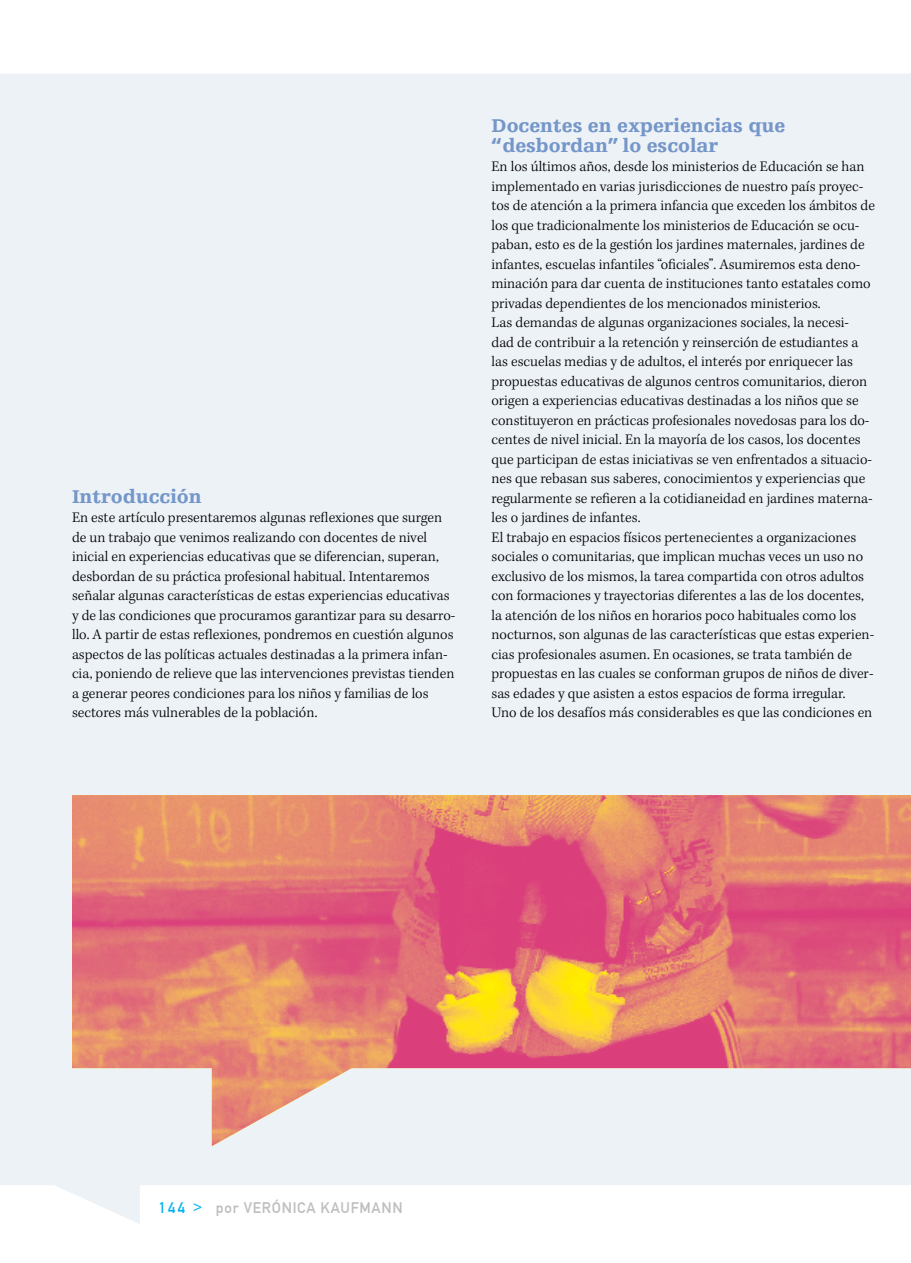
<style>
.page{position:relative;width:911px;height:1263px;background:#fff}
.page>*{position:absolute;margin:0;border:0;box-sizing:border-box;transform-origin:0 0}
.t1{font:900 19.5px/19.5px "Egyptienne F";color:#7496c8}
.t2{font:300 15px/19.5px "Kepler Std";color:#000}
.t3{font:15px "DIN1451 Mittelschrift";letter-spacing:.05em;color:#bcbec0}
.s1{color:#00b3f0}
</style>
<div class="page">
<div style="left:0;top:73px;width:911px;height:1151px;background:#edf2f7"></div>
<img style="left:72px;top:795px;width:839px;height:351px">
<h1 class="t1" style="left:72px;top:487px;width:131px">Introducción</h1>
<p class="t2" style="left:72px;top:508px;width:385px">En este artículo presentaremos algunas reflexiones que surgen de un trabajo que venimos realizando con docentes de nivel inicial en experiencias educativas que se diferencian, superan, desbordan de su práctica profesional habitual. Intentaremos señalar algunas características de estas experiencias educativas y de las condiciones que procuramos garantizar para su desarro&shy;llo. A partir de estas reflexiones, pondremos en cuestión algunos aspectos de las políticas actuales destinadas a la primera infan&shy;cia, poniendo de relieve que las intervenciones previstas tienden a generar peores condiciones para los niños y familias de los sectores más vulnerables de la población.</p>
<h1 class="t1" style="left:491px;top:116px;width:295px">Docentes en experiencias que “desbordan” lo escolar</h1>
<p class="t2" style="left:491px;top:157px;width:385px">En los últimos años, desde los ministerios de Educación se han implementado en varias jurisdicciones de nuestro país proyec&shy;tos de atención a la primera infancia que exceden los ámbitos de los que tradicionalmente los ministerios de Educación se ocu&shy;paban, esto es de la gestión los jardines maternales, jardines de infantes, escuelas infantiles “oficiales”. Asumiremos esta deno&shy;minación para dar cuenta de instituciones tanto estatales como privadas dependientes de los mencionados ministerios.<br>Las demandas de algunas organizaciones sociales, la necesi&shy;dad de contribuir a la retención y reinserción de estudiantes a las escuelas medias y de adultos, el interés por enriquecer las propuestas educativas de algunos centros comunitarios, dieron origen a experiencias educativas destinadas a los niños que se constituyeron en prácticas profesionales novedosas para los do&shy;centes de nivel inicial. En la mayoría de los casos, los docentes que participan de estas iniciativas se ven enfrentados a situacio&shy;nes que rebasan sus saberes, conocimientos y experiencias que regularmente se refieren a la cotidianeidad en jardines materna&shy;les o jardines de infantes.<br>El trabajo en espacios físicos pertenecientes a organizaciones sociales o comunitarias, que implican muchas veces un uso no exclusivo de los mismos, la tarea compartida con otros adultos con formaciones y trayectorias diferentes a las de los docentes, la atención de los niños en horarios poco habituales como los nocturnos, son algunas de las características que estas experien&shy;cias profesionales asumen. En ocasiones, se trata también de propuestas en las cuales se conforman grupos de niños de diver&shy;sas edades y que asisten a estos espacios de forma irregular.<br>Uno de los desafíos más considerables es que las condiciones en</p>
<p class="t3" style="left:159px;top:1199px;width:245px"><span class="s1">144 &gt;</span> POR VERÓNICA KAUFMANN</p>
</div>
